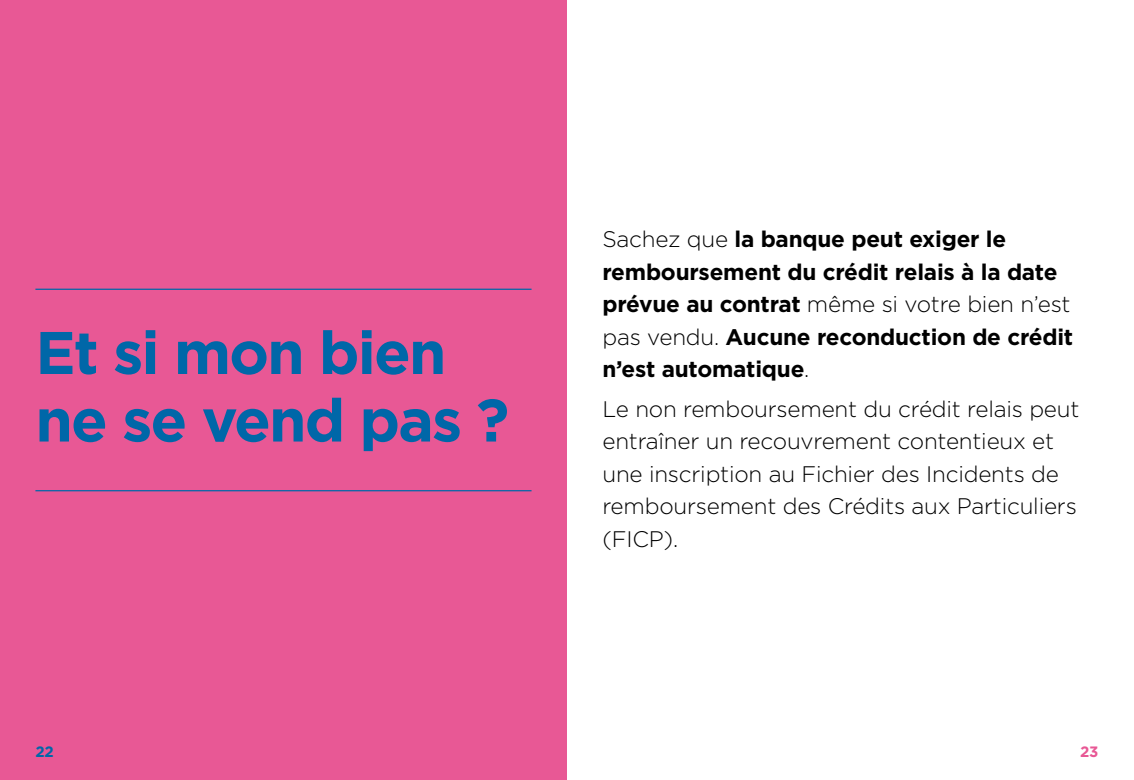
<style>
.page{position:relative;width:1134px;height:780px;background:#fff}
.page>*{position:absolute;margin:0;border:0;box-sizing:border-box;transform-origin:0 0}
.H1_-_chapitres{font:700 60px/67.5px "Gotham";letter-spacing:-.03em;color:#0067a8}
.Texte{font:300 22.5px/32.5px "Gotham";letter-spacing:-.01em;color:#000}
.Texte-2{font:700 22.5px/32.5px "Gotham";letter-spacing:-.01em;color:#000}
.t1{font:700 15px "Gotham";color:#0067a8}
.t2{font:700 15px "Gotham";color:#e85895}
.s1{font-weight:300}
</style>
<div class="page">
<div style="left:0;top:0;width:567px;height:780px;background:#e85895"></div>
<hr style="left:35px;top:490px;width:496px;height:1px;background:#0067a8">
<hr style="left:35px;top:288px;width:496px;height:2px;background:#0067a8">
<h1 class="H1_-_chapitres" style="left:35px;top:318px;width:475px">Et si mon bien ne se vend pas ?</h1>
<p class="Texte-2" style="left:602px;top:223px;width:472px"><span class="s1">Sachez que</span> la banque peut exiger le remboursement du crédit relais à la date prévue au contrat <span class="s1">même si votre bien n’est pas vendu.</span> Aucune reconduction de crédit n’est automatique<span class="s1">.</span></p>
<p class="Texte" style="left:602px;top:392px;width:478px">Le non remboursement du crédit relais peut entraîner un recouvrement contentieux et une inscription au Fichier des Incidents de remboursement des Crédits aux Particuliers (FICP).</p>
<p class="t1" style="left:35px;top:741px;width:20px">22</p>
<p class="t2" style="left:1080px;top:741px;width:20px">23</p>
</div>
